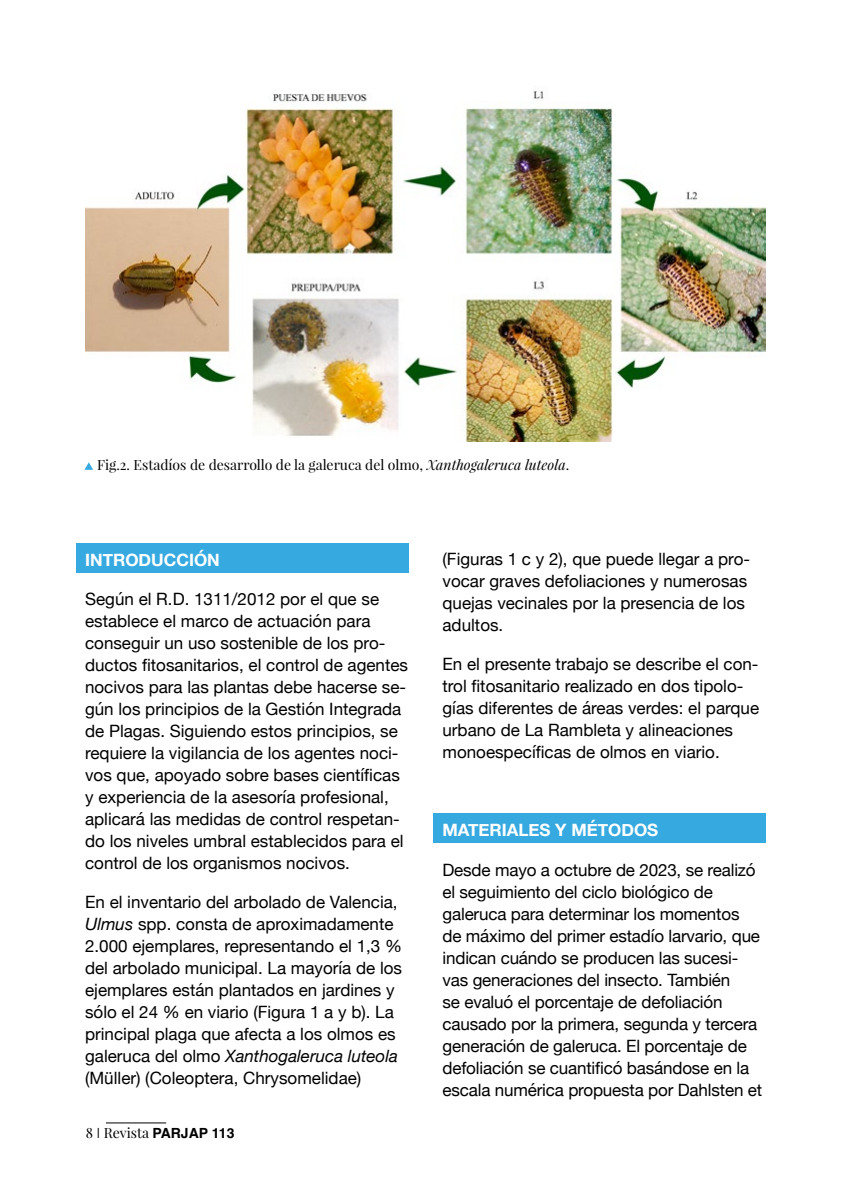
<style>
.page{position:relative;width:851px;height:1191px;background:#fff}
.page>*{position:absolute;margin:0;border:0;box-sizing:border-box;transform-origin:0 0}
.t1{font:17px/22px "Helvetica Neue";color:#000}
.t2{font:700 17px "Helvetica Neue";color:#fff}
.t3{font:14px "Playfair Display";color:#000}
.t4{font:700 14px "Helvetica";color:#000}
.s1{font-style:italic}
.s2{font-family:"Playfair Display";font-weight:400}
.s3{font-weight:300}
</style>
<div class="page">
<hr style="left:106px;top:1122px;width:60px;height:1px;background:#000">
<div style="left:76px;top:543px;width:332px;height:30px;background:#36a9e1"></div>
<svg style="left:84px;top:462px;width:9px;height:8px"></svg>
<img style="left:85px;top:91px;width:680px;height:350px">
<div style="left:433px;top:812px;width:332px;height:30px;background:#36a9e1"></div>
<p class="t3" style="left:97px;top:456px;width:473px">Fig.2. Estadíos de desarrollo de la galeruca del olmo, <span class="s1">Xanthogaleruca luteola</span>.</p>
<p class="t2" style="left:85px;top:546px;width:136px">INTRODUCCIÓN</p>
<p class="t1" style="left:85px;top:589px;width:324px">Según el R.D. 1311/2012 por el que se establece el marco de actuación para conseguir un uso sostenible de los pro&shy;ductos fitosanitarios, el control de agentes nocivos para las plantas debe hacerse se&shy;gún los principios de la Gestión Integrada de Plagas. Siguiendo estos principios, se requiere la vigilancia de los agentes noci&shy;vos que, apoyado sobre bases científicas y experiencia de la asesoría profesional, aplicará las medidas de control respetan&shy;do los niveles umbral establecidos para el control de los organismos nocivos.</p>
<p class="t1" style="left:85px;top:891px;width:318px">En el inventario del arbolado de Valencia, <span class="s1">Ulmus</span> spp. consta de aproximadamente 2.000 ejemplares, representando el 1,3 % del arbolado municipal. La mayoría de los ejemplares están plantados en jardines y sólo el 24 % en viario (Figura 1 a y b). La principal plaga que afecta a los olmos es galeruca del olmo <span class="s1">Xanthogaleruca luteola </span>(Müller) (Coleoptera, Chrysomelidae)</p>
<p class="t4" style="left:86px;top:1124px;width:150px"><span class="s2">8</span> <span class="s3">I</span> <span class="s2">Revista</span> PARJAP 113</p>
<p class="t1" style="left:442px;top:549px;width:309px">(Figuras 1 c y 2), que puede llegar a pro&shy;vocar graves defoliaciones y numerosas quejas vecinales por la presencia de los adultos.</p>
<p class="t1" style="left:442px;top:654px;width:318px">En el presente trabajo se describe el con&shy;trol fitosanitario realizado en dos tipolo&shy;gías diferentes de áreas verdes: el parque urbano de La Rambleta y alineaciones monoespecíficas de olmos en viario.</p>
<p class="t2" style="left:442px;top:817px;width:217px">MATERIALES Y MÉTODOS</p>
<p class="t1" style="left:442px;top:859px;width:321px">Desde mayo a octubre de 2023, se realizó el seguimiento del ciclo biológico de galeruca para determinar los momentos de máximo del primer estadío larvario, que indican cuándo se producen las sucesi&shy;vas generaciones del insecto. También<br>se evaluó el porcentaje de defoliación causado por la primera, segunda y tercera generación de galeruca. El porcentaje de defoliación se cuantificó basándose en la escala numérica propuesta por Dahlsten et</p>
</div>
